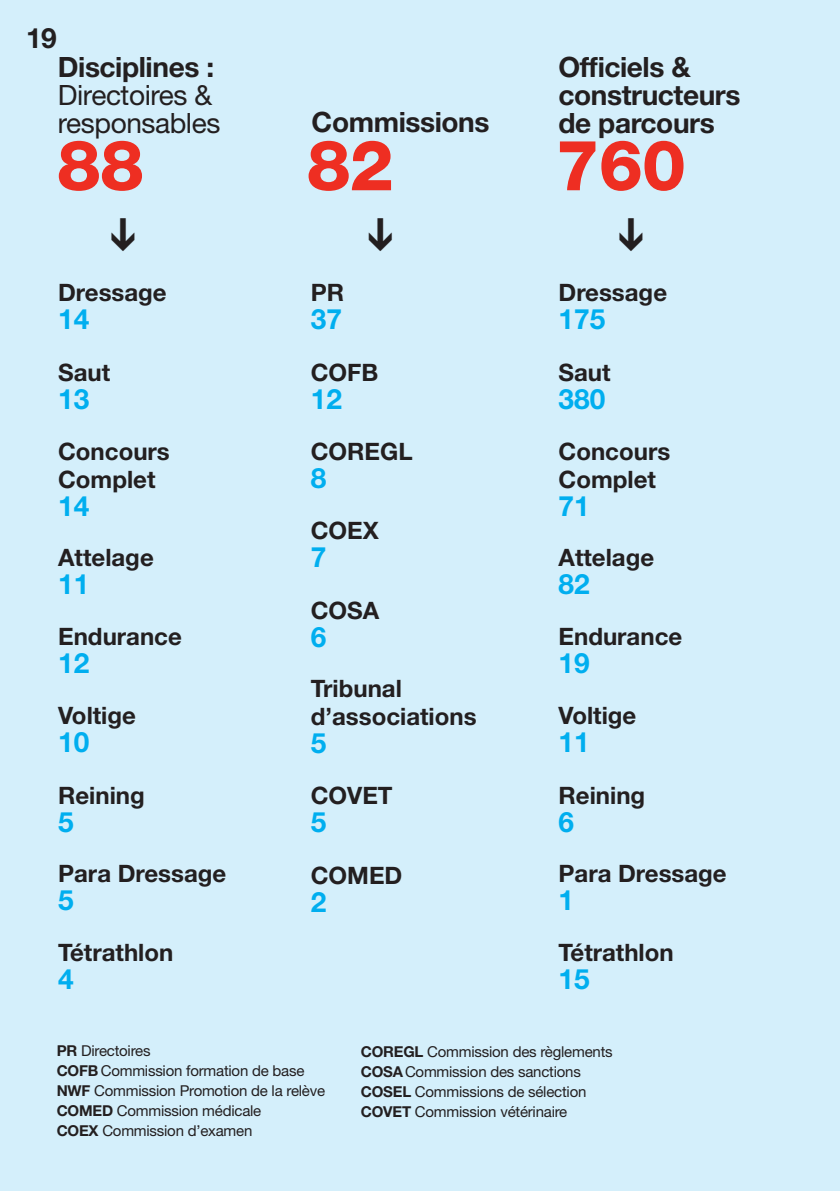
<style>
.page{position:relative;width:840px;height:1191px;background:#fff}
.page>*{position:absolute;margin:0;border:0;box-sizing:border-box;transform-origin:0 0}
.t1{font:800 70px "Helvetica Neue LT Pro";letter-spacing:-.015em;color:#ee2e22}
.t2{font:700 28px/28px "Helvetica Neue LT Pro";letter-spacing:-.015em;color:#231f20}
.t3{font:700 28px "Helvetica Neue LT Pro";color:#00aeef}
.t4{font:28px/28px "Helvetica Neue LT Pro";letter-spacing:-.015em;color:#231f20}
.t5{font:700 24px/28px "Helvetica Neue LT Pro";color:#231f20}
.t6{font:15px/20px "Helvetica Neue LT Pro";letter-spacing:-.015em;color:#231f20}
.s1{font-weight:700}
</style>
<div class="page">
<div style="left:0;top:0;width:839px;height:1191px;background:#d4effb"></div>
<h2 class="t2" style="left:26px;top:24px;width:32px">19</h2>
<h2 class="t2" style="left:58px;top:52px;width:158px">Disciplines :</h2>
<h2 class="t4" style="left:58px;top:80px;width:164px">Directoires &amp; responsables</h2>
<h1 class="t1" style="left:57px;top:124px;width:89px">88</h1>
<h3 class="t5" style="left:58px;top:278px;width:110px">Dressage</h3>
<h2 class="t3" style="left:58px;top:302px;width:33px">14</h2>
<h3 class="t5" style="left:58px;top:357px;width:54px">Saut</h3>
<h2 class="t3" style="left:58px;top:381px;width:33px">13</h2>
<h3 class="t5" style="left:58px;top:437px;width:113px">Concours<br>Complet</h3>
<h2 class="t3" style="left:58px;top:489px;width:33px">14</h2>
<h3 class="t5" style="left:58px;top:542px;width:97px">Attelage</h3>
<h2 class="t3" style="left:58px;top:566px;width:33px">11</h2>
<h3 class="t5" style="left:58px;top:622px;width:125px">Endurance</h3>
<h2 class="t3" style="left:58px;top:646px;width:33px">12</h2>
<h3 class="t5" style="left:58px;top:701px;width:79px">Voltige</h3>
<h2 class="t3" style="left:58px;top:725px;width:33px">10</h2>
<h3 class="t5" style="left:58px;top:780px;width:88px">Reining</h3>
<h2 class="t3" style="left:58px;top:804px;width:17px">5</h2>
<h3 class="t5" style="left:58px;top:858px;width:170px">Para Dressage</h3>
<h2 class="t3" style="left:58px;top:882px;width:17px">5</h2>
<h3 class="t5" style="left:58px;top:938px;width:117px">Tétrathlon</h3>
<h2 class="t3" style="left:58px;top:961px;width:17px">4</h2>
<h2 class="t2" style="left:311px;top:108px;width:179px">Commissions</h2>
<h1 class="t1" style="left:306px;top:124px;width:89px">82</h1>
<h3 class="t5" style="left:310px;top:278px;width:35px">PR</h3>
<h2 class="t3" style="left:310px;top:302px;width:33px">37</h2>
<h3 class="t5" style="left:310px;top:357px;width:69px">COFB</h3>
<h2 class="t3" style="left:310px;top:381px;width:33px">12</h2>
<h3 class="t5" style="left:310px;top:437px;width:103px">COREGL</h3>
<h2 class="t3" style="left:310px;top:461px;width:17px">8</h2>
<h3 class="t5" style="left:310px;top:516px;width:70px">COEX</h3>
<h2 class="t3" style="left:310px;top:540px;width:17px">7</h2>
<h3 class="t5" style="left:310px;top:595px;width:70px">COSA</h3>
<h2 class="t3" style="left:310px;top:619px;width:17px">6</h2>
<h3 class="t5" style="left:310px;top:673px;width:167px">Tribunal d’associations</h3>
<h2 class="t3" style="left:310px;top:725px;width:17px">5</h2>
<h3 class="t5" style="left:310px;top:781px;width:83px">COVET</h3>
<h2 class="t3" style="left:310px;top:805px;width:17px">5</h2>
<h3 class="t5" style="left:310px;top:860px;width:93px">COMED</h3>
<h2 class="t3" style="left:310px;top:884px;width:17px">2</h2>
<h2 class="t2" style="left:558px;top:52px;width:183px">Officiels &amp; constructeurs de parcours</h2>
<h1 class="t1" style="left:555px;top:124px;width:132px">760</h1>
<h3 class="t5" style="left:558px;top:278px;width:110px">Dressage</h3>
<h2 class="t3" style="left:558px;top:302px;width:48px">175</h2>
<h3 class="t5" style="left:558px;top:357px;width:54px">Saut</h3>
<h2 class="t3" style="left:558px;top:381px;width:48px">380</h2>
<h3 class="t5" style="left:558px;top:437px;width:113px">Concours<br>Complet</h3>
<h2 class="t3" style="left:558px;top:489px;width:33px">71</h2>
<h3 class="t5" style="left:558px;top:542px;width:97px">Attelage</h3>
<h2 class="t3" style="left:558px;top:566px;width:33px">82</h2>
<h3 class="t5" style="left:558px;top:622px;width:125px">Endurance</h3>
<h2 class="t3" style="left:558px;top:646px;width:33px">19</h2>
<h3 class="t5" style="left:558px;top:701px;width:79px">Voltige</h3>
<h2 class="t3" style="left:558px;top:725px;width:33px">11</h2>
<h3 class="t5" style="left:558px;top:780px;width:88px">Reining</h3>
<h2 class="t3" style="left:558px;top:804px;width:17px">6</h2>
<h3 class="t5" style="left:558px;top:858px;width:170px">Para Dressage</h3>
<h2 class="t3" style="left:558px;top:882px;width:17px">1</h2>
<h3 class="t5" style="left:558px;top:938px;width:117px">Tétrathlon</h3>
<h2 class="t3" style="left:558px;top:961px;width:33px">15</h2>
<p class="t6" style="left:57px;top:1040px;width:270px"><span class="s1">PR</span> Directoires<br><span class="s1">COFB</span> Commission formation de base<br><span class="s1">NWF</span> Commission Promotion de la relève<br><span class="s1">COMED</span> Commission médicale<br><span class="s1">COEX</span> Commission d’examen</p>
<p class="t6" style="left:361px;top:1041px;width:253px"><span class="s1">COREGL</span> Commission des règlements<br><span class="s1">COSA</span>Commission des sanctions<br><span class="s1">COSEL</span> Commissions de sélection<br><span class="s1">COVET</span> Commission vétérinaire</p>
</div>
